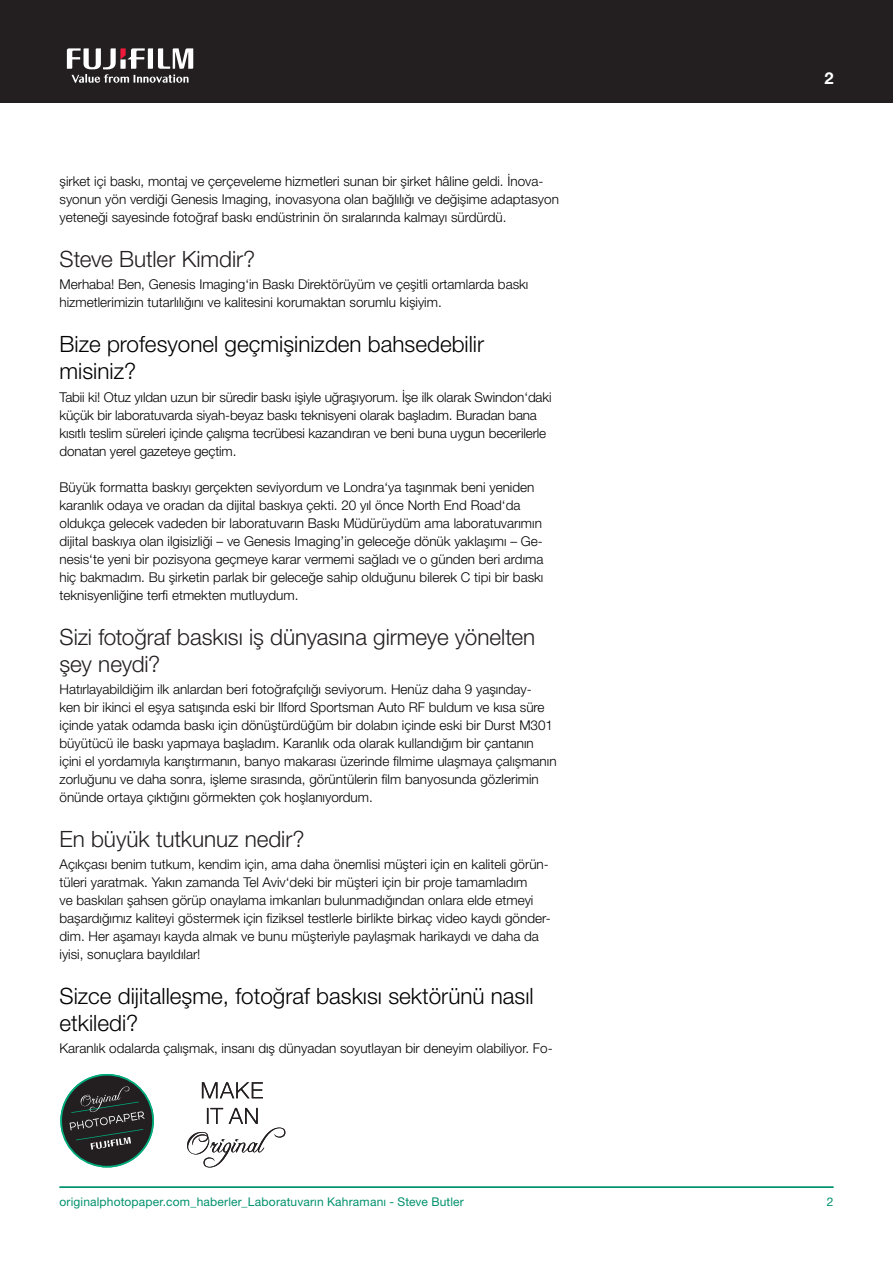
<style>
.page{position:relative;width:893px;height:1263px;background:#fff}
.page>*{position:absolute;margin:0;border:0;box-sizing:border-box;transform-origin:0 0}
.Subline{font:300 22.5px/27px "Helvetica Neue LT Pro";color:#000}
.SUBLINE{font:300 22.5px/27px "Helvetica Neue LT Pro";letter-spacing:-.005em;color:#231f20}
.t1{font:700 16.5px "Helvetica Neue LT Pro";color:#fff}
.Copy1_black{font:300 13.5px/18px "Helvetica Neue LT Pro";color:#000}
.date{font:12px "Helvetica Neue LT Pro";letter-spacing:.015em;color:#01916d}
</style>
<div class="page">
<div style="left:0;top:0;width:893px;height:102px;background:#231f20"></div>
<svg style="left:67px;top:48px;width:126px;height:35px"></svg>
<svg style="left:60px;top:1074px;width:94px;height:94px"></svg>
<svg style="left:202px;top:1082px;width:61px;height:16px"></svg>
<svg style="left:187px;top:1108px;width:98px;height:59px"></svg>
<hr style="left:60px;top:1186px;width:773px;height:2px;background:#01916d">
<p class="Copy1_black" style="left:60px;top:172px;width:501px">şirket içi baskı, montaj ve çerçeveleme hizmetleri sunan bir şirket hâline geldi. İnova&shy;syonun yön verdiği Genesis Imaging, inovasyona olan bağlılığı ve değişime adaptasyon yeteneği sayesinde fotoğraf baskı endüstrinin ön sıralarında kalmayı sürdürdü.</p>
<p class="SUBLINE" style="left:60px;top:245px;width:197px">Steve Butler Kimdir?</p>
<p class="Copy1_black" style="left:60px;top:275px;width:470px">Merhaba! Ben, Genesis Imaging‘in Baskı Direktörüyüm ve çeşitli ortamlarda baskı hizmetlerimizin tutarlılığını ve kalitesini korumaktan sorumlu kişiyim.</p>
<p class="Subline" style="left:60px;top:330px;width:426px">Bize profesyonel geçmişinizden bahsedebilir</p>
<p class="Subline" style="left:60px;top:357px;width:78px">misiniz?</p>
<p class="Copy1_black" style="left:60px;top:388px;width:494px">Tabii ki! Otuz yıldan uzun bir süredir baskı işiyle uğraşıyorum. İşe ilk olarak Swindon‘daki küçük bir laboratuvarda siyah-beyaz baskı teknisyeni olarak başladım. Buradan bana kısıtlı teslim süreleri içinde çalışma tecrübesi kazandıran ve beni buna uygun becerilerle donatan yerel gazeteye geçtim.</p>
<p class="Copy1_black" style="left:60px;top:478px;width:485px">Büyük formatta baskıyı gerçekten seviyordum ve Londra‘ya taşınmak beni yeniden karanlık odaya ve oradan da dijital baskıya çekti. 20 yıl önce North End Road‘da oldukça gelecek vadeden bir laboratuvarın Baskı Müdürüydüm ama laboratuvarımın dijital baskıya olan ilgisizliği – ve Genesis Imaging’in geleceğe dönük yaklaşımı – Ge&shy;nesis‘te yeni bir pozisyona geçmeye karar vermemi sağladı ve o günden beri ardıma hiç bakmadım. Bu şirketin parlak bir geleceğe sahip olduğunu bilerek C tipi bir baskı teknisyenliğine terfi etmekten mutluydum.</p>
<p class="SUBLINE" style="left:60px;top:623px;width:477px">Sizi fotoğraf baskısı iş dünyasına girmeye yönelten şey neydi?</p>
<p class="Copy1_black" style="left:60px;top:680px;width:499px">Hatırlayabildiğim ilk anlardan beri fotoğrafçılığı seviyorum. Henüz daha 9 yaşınday-<br>ken bir ikinci el eşya satışında eski bir Ilford Sportsman Auto RF buldum ve kısa süre içinde yatak odamda baskı için dönüştürdüğüm bir dolabın içinde eski bir Durst M301 büyütücü ile baskı yapmaya başladım. Karanlık oda olarak kullandığım bir çantanın içini el yordamıyla karıştırmanın, banyo makarası üzerinde filmime ulaşmaya çalışmanın zorluğunu ve daha sonra, işleme sırasında, görüntülerin film banyosunda gözlerimin önünde ortaya çıktığını görmekten çok hoşlanıyordum.</p>
<p class="SUBLINE" style="left:60px;top:825px;width:247px">En büyük tutkunuz nedir?</p>
<p class="Copy1_black" style="left:60px;top:855px;width:493px">Açıkçası benim tutkum, kendim için, ama daha önemlisi müşteri için en kaliteli görün&shy;tüleri yaratmak. Yakın zamanda Tel Aviv‘deki bir müşteri için bir proje tamamladım<br>ve baskıları şahsen görüp onaylama imkanları bulunmadığından onlara elde etmeyi başardığımız kaliteyi göstermek için fiziksel testlerle birlikte birkaç video kaydı gönder&shy;dim. Her aşamayı kayda almak ve bunu müşteriyle paylaşmak harikaydı ve daha da iyisi, sonuçlara bayıldılar!</p>
<p class="Subline" style="left:60px;top:982px;width:476px">Sizce dijitalleşme, fotoğraf baskısı sektörünü nasıl etkiledi?</p>
<p class="Copy1_black" style="left:60px;top:1039px;width:495px">Karanlık odalarda çalışmak, insanı dış dünyadan soyutlayan bir deneyim olabiliyor. Fo-</p>
<p class="date" style="left:60px;top:1194px;width:406px">originalphotopaper.com_haberler_Laboratuvarın Kahramanı - Steve Butler</p>
<p class="t1" style="left:825px;top:68px;width:11px">2</p>
<p class="date" style="left:827px;top:1194px;width:8px">2</p>
</div>
